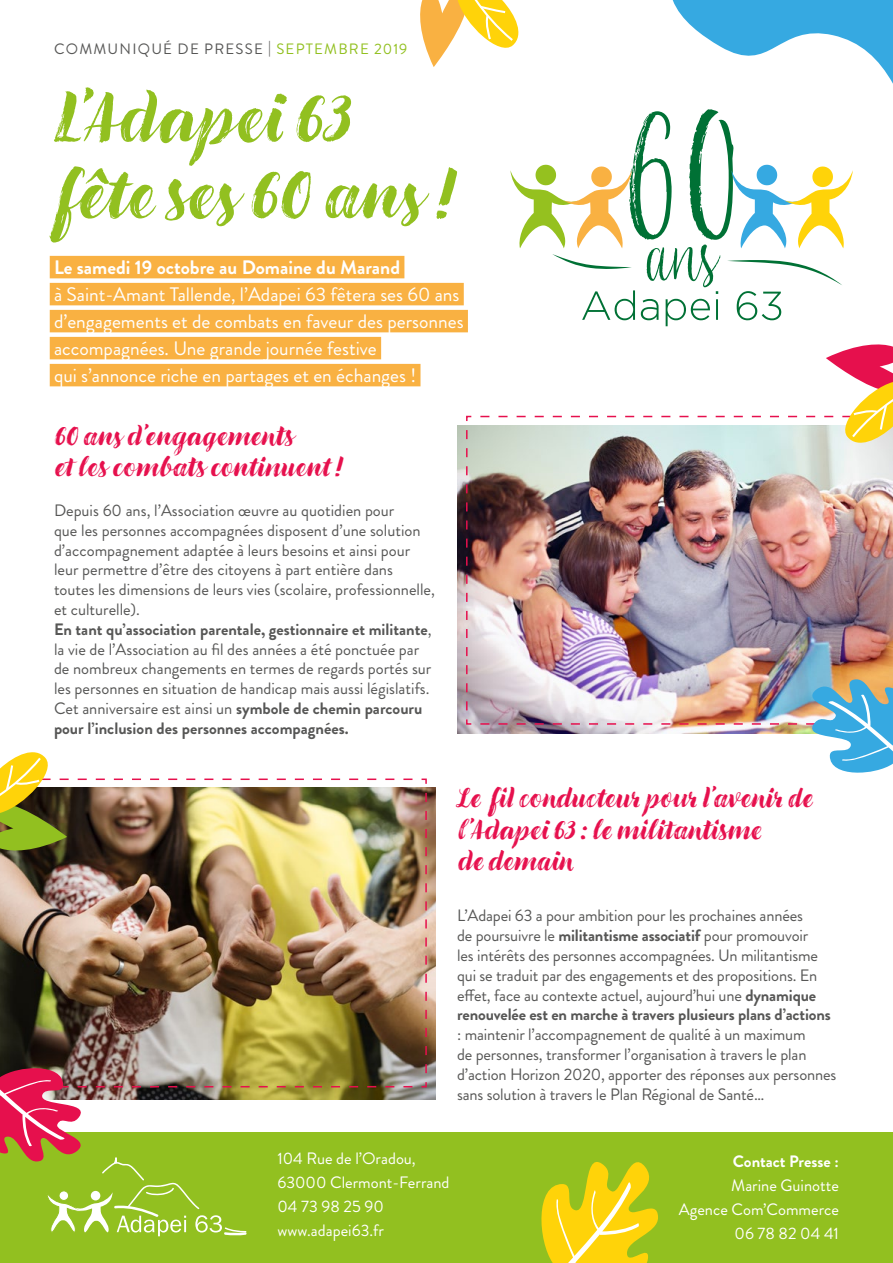
<style>
.page{position:relative;width:893px;height:1263px;background:#fff}
.page>*{position:absolute;margin:0;border:0;box-sizing:border-box;transform-origin:0 0}
.t1{font:italic 700 76.5px/76.5px "Liebe Gerda";color:#92c020}
.t2{font:italic 700 30px/31.5px "Liebe Gerda";color:#e6104d}
.t3{font:19.5px/27px "Brandon Grotesque";color:#fff}
.t4{font:700 19.5px "Brandon Grotesque";color:#fff}
.t5{font:16.5px/19.8px "Brandon Grotesque";letter-spacing:-.005em;color:#575756}
.t6{font:16.5px/24px "Brandon Grotesque";color:#fff;text-align:right}
.t7{font:700 16.5px "Brandon Grotesque";color:#fff}
.t8{font:15px "Brandon Grotesque";letter-spacing:.08em;color:#575756}
.s1{color:#92c020}
.s2{font-weight:700}
</style>
<div class="page">
<svg style="left:420px;top:0;width:99px;height:67px"></svg>
<svg style="left:673px;top:0;width:220px;height:84px"></svg>
<div style="left:0;top:1132px;width:893px;height:131px;background:#92c020"></div>
<svg style="left:541px;top:1162px;width:117px;height:101px"></svg>
<svg style="left:510px;top:109px;width:343px;height:217px"></svg>
<div style="left:50px;top:256px;width:354px;height:22px;background:#f9b142"></div>
<div style="left:50px;top:283px;width:414px;height:22px;background:#f9b142"></div>
<div style="left:50px;top:310px;width:418px;height:22px;background:#f9b142"></div>
<div style="left:50px;top:337px;width:331px;height:22px;background:#f9b142"></div>
<div style="left:50px;top:364px;width:370px;height:22px;background:#f9b142"></div>
<img style="left:465px;top:415px;width:428px;height:310px">
<img style="left:0;top:778px;width:428px;height:310px">
<img style="left:480px;top:677px;width:413px;height:96px">
<svg style="left:476px;top:344px;width:417px;height:105px"></svg>
<svg style="left:0;top:1063px;width:417px;height:173px"></svg>
<img style="left:0;top:752px;width:412px;height:100px">
<p class="t8" style="left:54px;top:39px;width:355px">COMMUNIQUÉ DE PRESSE | <span class="s1">SEPTEMBRE 2019</span></p>
<h1 class="t1" style="left:54px;top:77px;width:401px">L’Adapei 63 fête ses 60 ans !</h1>
<p class="t4" style="left:54px;top:254px;width:348px">Le samedi 19 octobre au Domaine du Marand</p>
<p class="t3" style="left:54px;top:281px;width:411px">à Saint-Amant Tallende, l’Adapei 63 fêtera ses 60 ans d’engagements et de combats en faveur des personnes accompagnées. Une grande journée festive<br>qui s’annonce riche en partages et en échanges !</p>
<h2 class="t2" style="left:54px;top:419px;width:290px">60 ans d’engagements<br>et les combats continuent !</h2>
<p class="t5" style="left:54px;top:501px;width:382px">Depuis 60 ans, l’Association œuvre au quotidien pour<br>que les personnes accompagnées disposent d’une solution d’accompagnement adaptée à leurs besoins et ainsi pour leur permettre d’être des citoyens à part entière dans toutes les dimensions de leurs vies (scolaire, professionnelle, et culturelle).<br><span class="s2">En tant qu’association parentale, gestionnaire et militante</span>, la vie de l’Association au fil des années a été ponctuée par de nombreux changements en termes de regards portés sur les personnes en situation de handicap mais aussi législatifs.<br>Cet anniversaire est ainsi un <span class="s2">symbole de chemin parcouru pour l’inclusion des personnes accompagnées.</span></p>
<h2 class="t2" style="left:457px;top:781px;width:357px">Le fil conducteur pour l’avenir de l’Adapei 63 : le militantisme<br>de demain</h2>
<p class="t5" style="left:457px;top:906px;width:375px">L’Adapei 63 a pour ambition pour les prochaines années<br>de poursuivre le <span class="s2">militantisme associatif</span> pour promouvoir<br>les intérêts des personnes accompagnées. Un militantisme qui se traduit par des engagements et des propositions. En effet, face au contexte actuel, aujourd’hui une <span class="s2">dynamique renouvelée est en marche à travers plusieurs plans d’actions</span></p>
<p class="t5" style="left:457px;top:1025px;width:381px">: maintenir l’accompagnement de qualité à un maximum<br>de personnes, transformer l’organisation à travers le plan d’action Horizon 2020, apporter des réponses aux personnes sans solution à travers le Plan Régional de Santé…</p>
<p class="t6" style="left:277px;top:1147px;width:174px;text-align:left">104 Rue de l’Oradou,<br>63000 Clermont-Ferrand<br>04 73 98 25 90 www.adapei63.fr</p>
<p class="t7" style="left:733px;top:1150px;width:108px">Contact Presse :</p>
<p class="t6" style="left:679px;top:1174px;width:162px">Marine Guinotte<br>Agence Com’Commerce<br>06 78 82 04 41</p>
</div>
